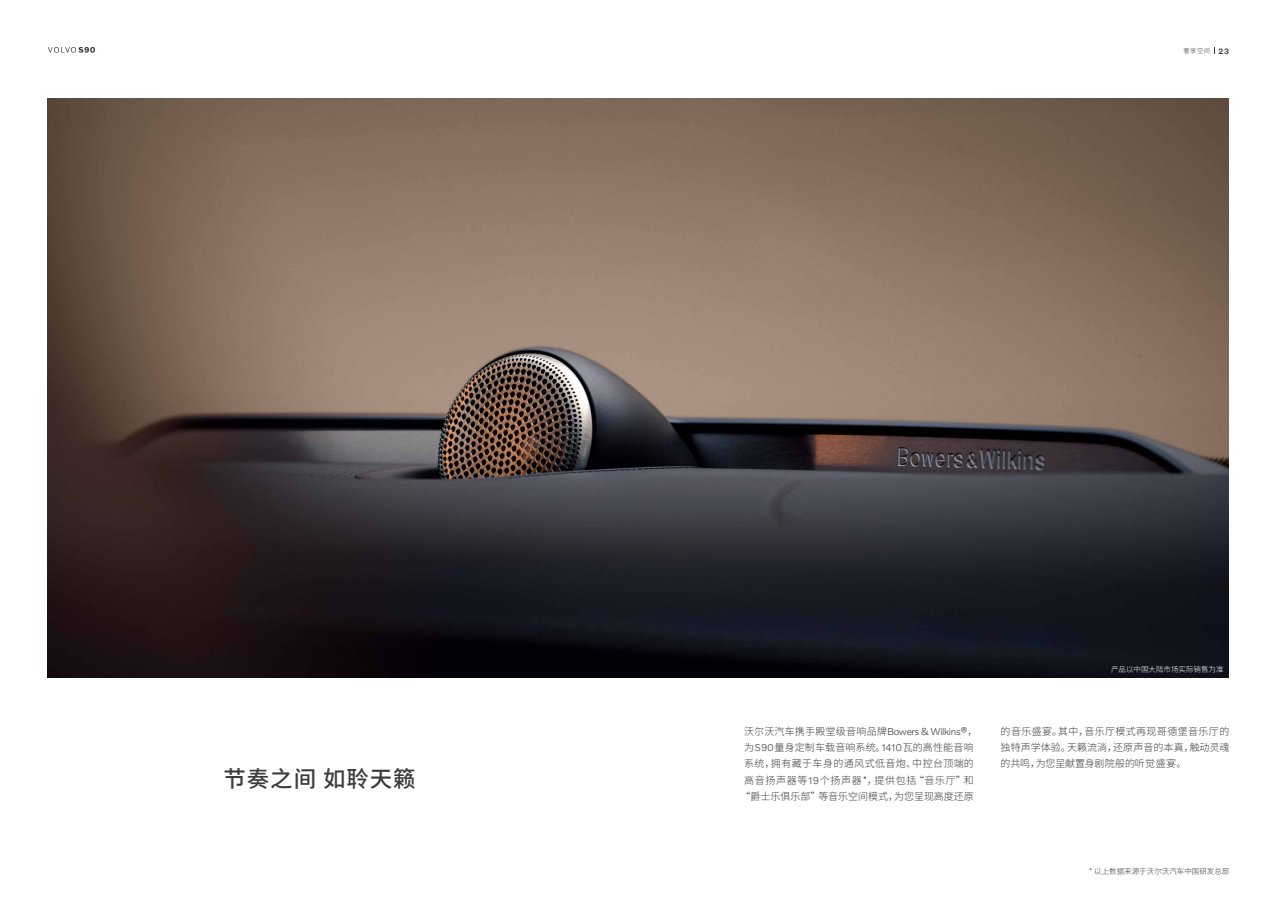
<style>
.page{position:relative;width:1276px;height:922px;background:#fff}
.page>*{position:absolute;margin:0;border:0;box-sizing:border-box;transform-origin:0 0}
.t1{font:500 22.5px "Source Han Sans CN";letter-spacing:.04em;color:#3e3a39}
.t2{font:300 10px/16.2px "Source Han Sans CN";letter-spacing:.015em;color:#3e3a39;text-align:center}
.t3{font:300 7.5px "Source Han Sans CN";color:#3e3a39}
.t4{font:300 7.5px "Source Han Sans CN";color:#fff}
.t5{font:300 6.25px "Source Han Sans CN";color:#3e3a39}
.s1{font-family:"Volvo Novum";font-weight:500;font-size:7.88px}
.s2{font-family:"Volvo Novum"}
</style>
<div class="page">
<img style="left:47px;top:98px;width:1181px;height:579px">
<svg style="left:48px;top:47px;width:47px;height:6px"></svg>
<h1 class="t1" style="left:223px;top:765px;width:194px">节奏之间 如聆天籁</h1>
<p class="t5" style="left:1183px;top:47px;width:47px">奢享空间 <span class="s1">23</span></p>
<p class="t4" style="left:1111px;top:664px;width:114px">产品以中国大陆市场实际销售为准</p>
<p class="t2" style="left:740px;top:723px;width:238px">沃尔沃汽车携手殿堂级音响品牌<span class="s2">Bowers &amp; Wilkins®</span>，为<span class="s2">S90</span>量身定制车载音响系统。<span class="s2">1410</span>瓦的高性能音响系统，拥有藏于车身的通风式低音炮、中控台顶端的高音扬声器等<span class="s2">19</span>个扬声器*，提供包括“音乐厅”和“爵士乐俱乐部”等音乐空间模式，为您呈现高度还原</p>
<p class="t2" style="left:1000px;top:723px;width:230px;text-align:justify">的音乐盛宴。其中，音乐厅模式再现哥德堡音乐厅的独特声学体验。天籁流淌，还原声音的本真，触动灵魂的共鸣，为您呈献置身剧院般的听觉盛宴。</p>
<p class="t3" style="left:1089px;top:866px;width:141px">* 以上数据来源于沃尔沃汽车中国研发总部</p>
</div>
